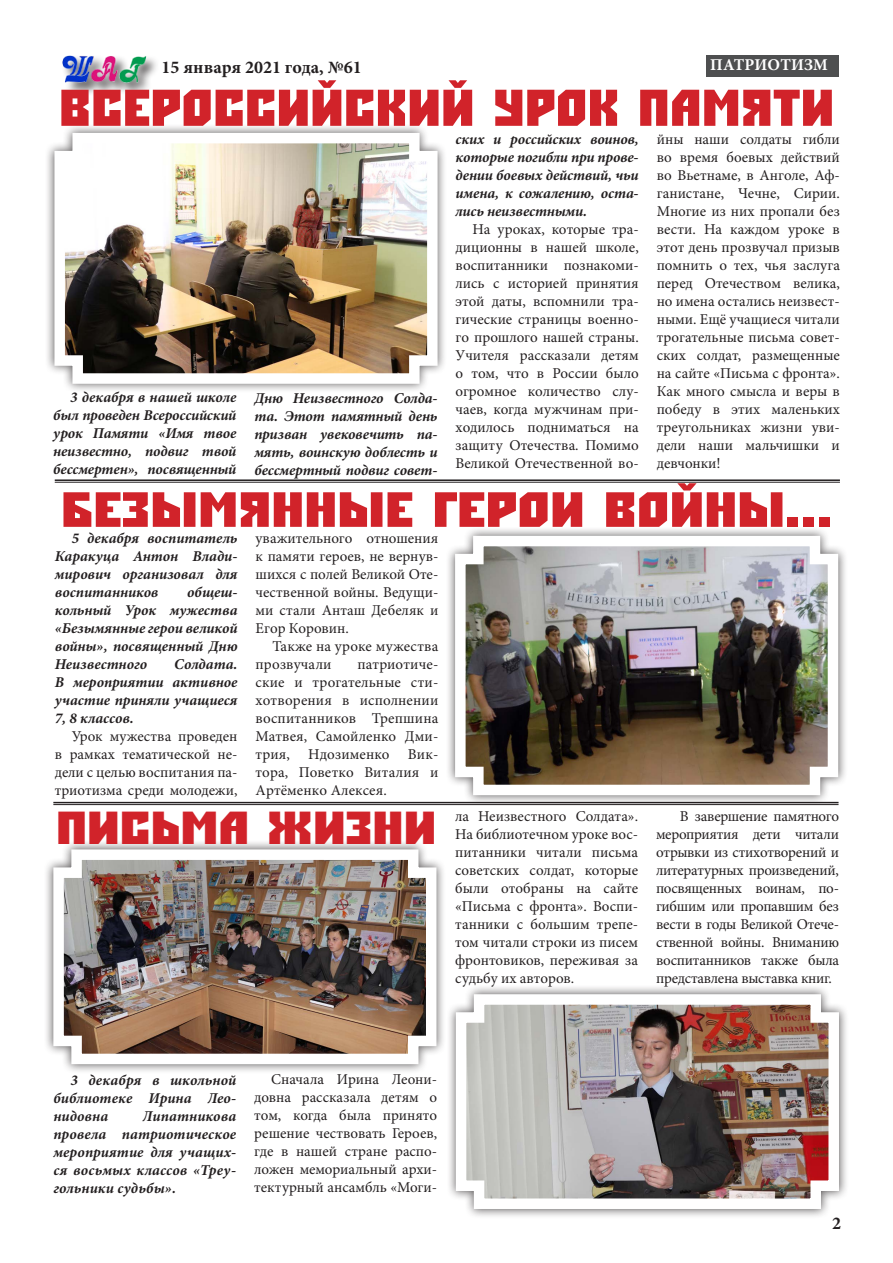
<style>
.page{position:relative;width:893px;height:1263px;background:#fff}
.page>*{position:absolute;margin:0;border:0;box-sizing:border-box;transform-origin:0 0}
.t1{font:700 51px "a Simpler";color:#d1232a}
.t2{font:700 48.75px "a Simpler";color:#d1232a;scale:1.08 1}
.t3{font:700 46.05px "a Simpler";color:#d1232a;scale:1.08 1}
.t4{font:700 18px "Minion Pro";color:#231f20}
.t5{font:700 16.5px "Minion Pro";letter-spacing:.01em;color:#fff}
.t6{font:15px/18px "Minion Pro";color:#231f20;text-align:justify}
.t7{font:italic 700 15px/18px "Minion Pro";letter-spacing:-.005em;color:#231f20;text-align:justify}
</style>
<div class="page">
<div style="left:45px;top:123px;width:402px;height:271px;background:#231f20;opacity:.75"></div>
<img style="left:49px;top:128px;width:394px;height:261px">
<div style="left:445px;top:526px;width:403px;height:279px;background:#231f20;opacity:.75"></div>
<img style="left:450px;top:530px;width:393px;height:270px">
<div style="left:44px;top:840px;width:402px;height:234px;background:#231f20;opacity:.75"></div>
<img style="left:48px;top:844px;width:394px;height:225px">
<div style="left:446px;top:984px;width:403px;height:235px;background:#231f20;opacity:.75"></div>
<img style="left:451px;top:989px;width:393px;height:225px">
<div style="left:706px;top:55px;width:132px;height:22px;background:#4e4f50"></div>
<div style="left:61px;top:54px;width:98px;height:43px;background:#231f20;opacity:.75"></div>
<img style="left:61px;top:54px;width:88px;height:30px">
<hr style="left:55px;top:479px;width:785px;height:2px;background:#231f20">
<hr style="left:55px;top:482px;width:785px;height:1px;background:#231f20">
<hr style="left:53px;top:802px;width:785px;height:1px;background:#231f20">
<hr style="left:53px;top:804px;width:785px;height:1px;background:#231f20">
<p class="t5" style="left:710px;top:53px;width:119px">Патриотизм</p>
<p class="t4" style="left:162px;top:54px;width:202px">15 января 2021 года, №61</p>
<h1 class="t1" style="left:59px;top:79px;width:777px">Всероссийский урок памяти</h1>
<p class="t7" style="left:53px;top:388px;width:185px;text-indent:17px">3 декабря в нашей школе был проведен Всероссийский урок Памяти «Имя твое неизвестно, подвиг твой бессмертен», посвященный</p>
<p class="t7" style="left:254px;top:389px;width:185px">Дню Неизвестного Солда&shy;та. Этот памятный день призван увековечить па&shy;мять, воинскую доблесть и бессмертный подвиг совет-</p>
<p class="t7" style="left:456px;top:130px;width:185px">ских и российских воинов, которые погибли при прове&shy;дении боевых действий, чьи имена, к сожалению, оста&shy;лись неизвестными.</p>
<p class="t6" style="left:456px;top:220px;width:185px;text-indent:17px">На уроках, которые тра&shy;диционны в нашей школе, воспитанники познакоми&shy;лись с историей принятия этой даты, вспомнили тра&shy;гические страницы военно&shy;го прошлого нашей страны.<br>Учителя рассказали детям о том, что в России было огромное количество слу&shy;чаев, когда мужчинам при&shy;ходилось подниматься на защиту Отечества. Помимо Великой Отечественной во-</p>
<p class="t6" style="left:657px;top:130px;width:185px">йны наши солдаты гибли во время боевых действий во Вьетнаме, в Анголе, Аф&shy;ганистане, Чечне, Сирии.<br>Многие из них пропали без вести. На каждом уроке в этот день прозвучал призыв помнить о тех, чья заслуга перед Отечеством велика, но имена остались неизвест&shy;ными. Ещё учащиеся читали трогательные письма совет&shy;ских солдат, размещенные на сайте «Письма с фронта».<br>Как много смысла и веры в победу в этих маленьких треугольниках жизни уви&shy;дели наши мальчишки и девчонки!</p>
<h2 class="t2" style="left:61px;top:482px;width:716px">Безымянные герои войны...</h2>
<p class="t7" style="left:55px;top:529px;width:184px;text-indent:17px">5 декабря воспитатель Каракуца Антон Влади&shy;мирович организовал для воспитанников</p>
<p class="t7" style="left:55px;top:583px;width:184px;text-indent:132px">общеш&shy;кольный Урок мужества «Безымянные герои великой войны», посвященный Дню Неизвестного</p>
<p class="t7" style="left:55px;top:655px;width:184px;text-indent:119px">Солдата.<br>В мероприятии активное участие приняли учащиеся 7, 8 классов.</p>
<p class="t6" style="left:55px;top:727px;width:184px;text-indent:17px">Урок мужества проведен в рамках тематической не&shy;дели с целью воспитания па&shy;триотизма среди молодежи,</p>
<p class="t6" style="left:256px;top:529px;width:184px">уважительного отношения к памяти героев, не вернув&shy;шихся с полей Великой Оте&shy;чественной войны. Ведущи&shy;ми стали Анташ Дебеляк и Егор Коровин.</p>
<p class="t6" style="left:256px;top:637px;width:184px;text-indent:17px">Также на уроке мужества прозвучали</p>
<p class="t6" style="left:256px;top:655px;width:184px;text-indent:102px">патриотиче&shy;ские и трогательные сти&shy;хотворения в исполнении воспитанников Трепшина Матвея, Самойленко Дми&shy;трия, Ндозименко Вик&shy;тора, Поветко Виталия и Артёменко Алексея.</p>
<h3 class="t3" style="left:56px;top:802px;width:354px">Письма жизни</h3>
<p class="t6" style="left:455px;top:807px;width:184px">ла Неизвестного Солдата».<br>На библиотечном уроке вос&shy;питанники читали письма советских солдат, которые были отобраны на сайте «Письма с фронта». Воспи&shy;танники с большим трепе&shy;том читали строки из писем фронтовиков, переживая за судьбу их авторов.</p>
<p class="t6" style="left:656px;top:807px;width:184px;text-indent:24px">В завершение памятного мероприятия дети читали отрывки из стихотворений и литературных произведений, посвященных воинам, по&shy;гибшим или пропавшим без вести в годы Великой Отече&shy;ственной войны. Вниманию воспитанников также была представлена выставка книг.</p>
<p class="t7" style="left:53px;top:1071px;width:184px;text-indent:17px">3 декабря в школьной библиотеке Ирина Лео&shy;нидовна</p>
<p class="t7" style="left:53px;top:1107px;width:184px;text-indent:90px">Липатникова провела патриотическое мероприятие для учащих&shy;ся восьмых классов «Треу&shy;гольники судьбы».</p>
<p class="t6" style="left:254px;top:1070px;width:184px;text-indent:17px">Сначала Ирина Леони&shy;довна рассказала детям о том, когда была принято решение чествовать Героев, где в нашей стране распо&shy;ложен мемориальный архи&shy;тектурный ансамбль «Моги-</p>
<p class="t4" style="left:832px;top:1211px;width:10px">2</p>
</div>
